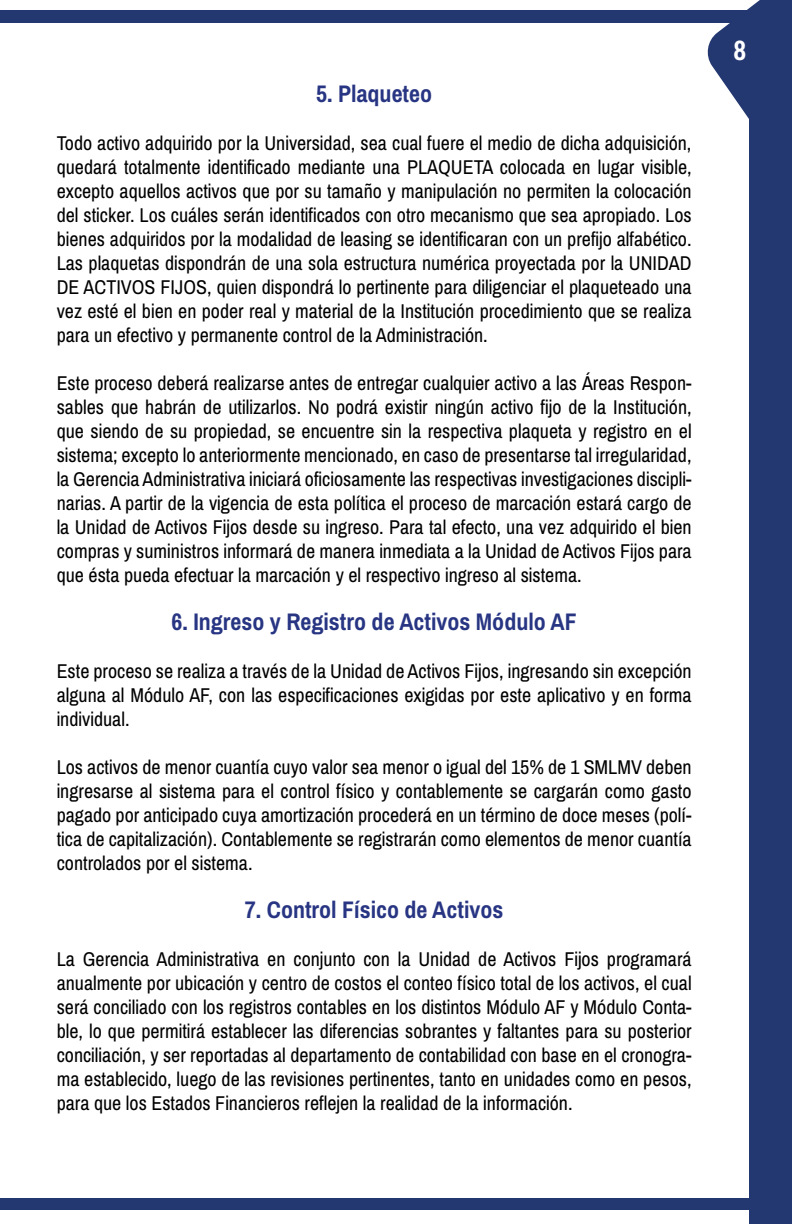
<style>
.page{position:relative;width:792px;height:1224px;background:#fff}
.page>*{position:absolute;margin:0;border:0;box-sizing:border-box;transform-origin:0 0}
.t1{font:700 28px "Archivo Narrow";color:#fff}
.t2{font:700 24px "Archivo Narrow";color:#283583}
.t3{font:20px/24px "Archivo Narrow";color:#000;text-align:justify}
</style>
<div class="page">
<div style="left:0;top:1198px;width:792px;height:12px;background:#233770"></div>
<div style="left:0;top:10px;width:792px;height:12px;background:#233770"></div>
<svg style="left:705px;top:0;width:87px;height:322px"></svg>
<div style="left:750px;top:110px;width:42px;height:1114px;background:#233770"></div>
<p class="t2" style="left:316px;top:79px;width:117px">5. Plaqueteo</p>
<p class="t3" style="left:57px;top:131px;width:637px">Todo activo adquirido por la Universidad, sea cual fuere el medio de dicha adquisición, quedará totalmente identificado mediante una PLAQUETA colocada en lugar visible, excepto aquellos activos que por su tamaño y manipulación no permiten la colocación del sticker. Los cuáles serán identificados con otro mecanismo que sea apropiado. Los bienes adquiridos por la modalidad de leasing se identificaran con un prefijo alfabético.<br>Las plaquetas dispondrán de una sola estructura numérica proyectada por la UNIDAD DE ACTIVOS FIJOS, quien dispondrá lo pertinente para diligenciar el plaqueteado una vez esté el bien en poder real y material de la Institución procedimiento que se realiza para un efectivo y permanente control de la Administración.</p>
<p class="t3" style="left:57px;top:371px;width:637px">Este proceso deberá realizarse antes de entregar cualquier activo a las Áreas Respon&shy;sables que habrán de utilizarlos. No podrá existir ningún activo fijo de la Institución, que siendo de su propiedad, se encuentre sin la respectiva plaqueta y registro en el sistema; excepto lo anteriormente mencionado, en caso de presentarse tal irregularidad, la Gerencia Administrativa iniciará oficiosamente las respectivas investigaciones discipli&shy;narias. A partir de la vigencia de esta política el proceso de marcación estará cargo de la Unidad de Activos Fijos desde su ingreso. Para tal efecto, una vez adquirido el bien compras y suministros informará de manera inmediata a la Unidad de Activos Fijos para que ésta pueda efectuar la marcación y el respectivo ingreso al sistema.</p>
<p class="t2" style="left:171px;top:607px;width:407px">6. Ingreso y Registro de Activos Módulo AF</p>
<p class="t3" style="left:57px;top:659px;width:636px">Este proceso se realiza a través de la Unidad de Activos Fijos, ingresando sin excepción alguna al Módulo AF, con las especificaciones exigidas por este aplicativo y en forma individual.</p>
<p class="t3" style="left:57px;top:755px;width:637px">Los activos de menor cuantía cuyo valor sea menor o igual del 15% de 1 SMLMV deben ingresarse al sistema para el control físico y contablemente se cargarán como gasto pagado por anticipado cuya amortización procederá en un término de doce meses (polí&shy;tica de capitalización). Contablemente se registrarán como elementos de menor cuantía controlados por el sistema.</p>
<p class="t2" style="left:245px;top:895px;width:260px">7. Control Físico de Activos</p>
<p class="t3" style="left:57px;top:947px;width:636px">La Gerencia Administrativa en conjunto con la Unidad de Activos Fijos programará anualmente por ubicación y centro de costos el conteo físico total de los activos, el cual será conciliado con los registros contables en los distintos Módulo AF y Módulo Conta&shy;ble, lo que permitirá establecer las diferencias sobrantes y faltantes para su posterior conciliación, y ser reportadas al departamento de contabilidad con base en el cronogra&shy;ma establecido, luego de las revisiones pertinentes, tanto en unidades como en pesos, para que los Estados Financieros reflejen la realidad de la información.</p>
<h1 class="t1" style="left:733px;top:33px;width:14px">8</h1>
</div>
